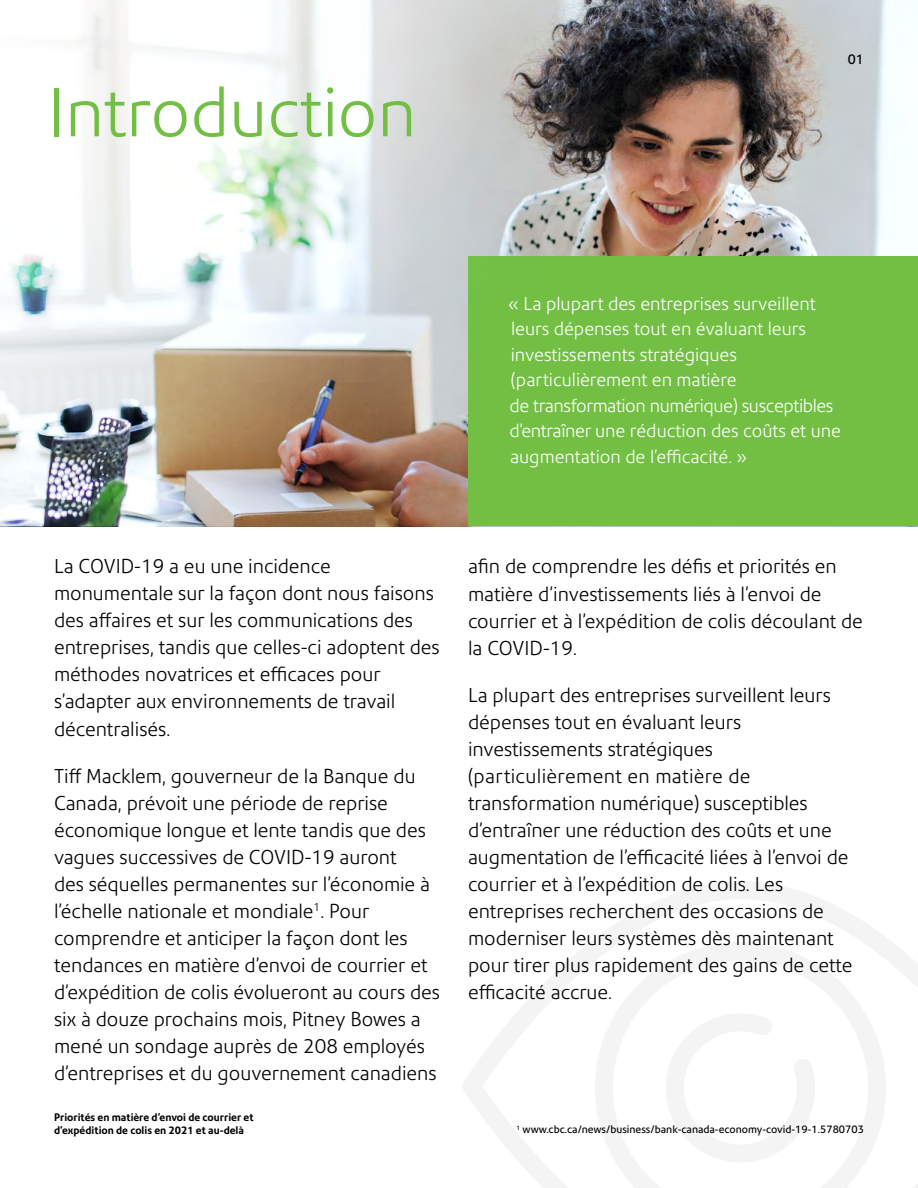
<style>
.page{position:relative;width:918px;height:1188px;background:#fff}
.page>*{position:absolute;margin:0;border:0;box-sizing:border-box;transform-origin:0 0}
.t1{font:300 67.5px "Precision Sans";color:#72bf44}
.t2{font:300 19.5px/27px "Precision Sans";color:#000}
.t3{font:300 18px/25.5px "Precision Sans";color:#fff}
.t4{font:13.5px "Precision Sans";color:#000}
.t5{font:700 10.5px/13.5px "Precision Sans";color:#000}
.t6{font:10.5px "Precision Sans";color:#000}
</style>
<div class="page">
<svg style="left:463px;top:882px;width:455px;height:306px"></svg>
<img style="left:621px;top:0;width:268px;height:256px">
<div style="left:469px;top:256px;width:449px;height:270px;background:#72bf44"></div>
<img style="left:0;top:360px;width:469px;height:166px">
<div style="left:0;top:0;width:621px;height:360px;background:#fff;opacity:.75"></div>
<h1 class="t1" style="left:48px;top:72px;width:370px">Introduction</h1>
<p class="t4" style="left:848px;top:51px;width:18px">01</p>
<p class="t3" style="left:508px;top:291px;width:334px">« La plupart des entreprises surveillent leurs dépenses tout en évaluant leurs investissements stratégiques (particulièrement en matière<br>de transformation numérique) susceptibles d’entraîner une réduction des coûts et une augmentation de l’efficacité. »</p>
<p class="t2" style="left:54px;top:553px;width:387px">La COVID-19 a eu une incidence monumentale sur la façon dont nous faisons des affaires et sur les communications des entreprises, tandis que celles-ci adoptent des méthodes novatrices et efficaces pour s’adapter aux environnements de travail décentralisés.</p>
<p class="t2" style="left:54px;top:762px;width:387px">Tiff Macklem, gouverneur de la Banque du Canada, prévoit une période de reprise économique longue et lente tandis que des vagues successives de COVID-19 auront<br>des séquelles permanentes sur l’économie à l’échelle nationale et mondiale<sup>1</sup>. Pour comprendre et anticiper la façon dont les tendances en matière d’envoi de courrier et d’expédition de colis évolueront au cours des six à douze prochains mois, Pitney Bowes a mené un sondage auprès de 208 employés d’entreprises et du gouvernement canadiens</p>
<p class="t5" style="left:54px;top:1110px;width:201px">Priorités en matière d’envoi de courrier et d’expédition de colis en 2021 et au-delà</p>
<p class="t2" style="left:468px;top:553px;width:397px">afin de comprendre les défis et priorités en matière d’investissements liés à l’envoi de courrier et à l’expédition de colis découlant de la COVID-19.</p>
<p class="t2" style="left:468px;top:681px;width:386px">La plupart des entreprises surveillent leurs dépenses tout en évaluant leurs investissements stratégiques (particulièrement en matière de transformation numérique) susceptibles d’entraîner une réduction des coûts et une augmentation de l’efficacité liées à l’envoi de courrier et à l’expédition de colis. Les entreprises recherchent des occasions de moderniser leurs systèmes dès maintenant pour tirer plus rapidement des gains de cette efficacité accrue.</p>
<p class="t6" style="left:516px;top:1123px;width:349px"><sup>1</sup> www.cbc.ca/news/business/bank-canada-economy-covid-19-1.5780703</p>
</div>
